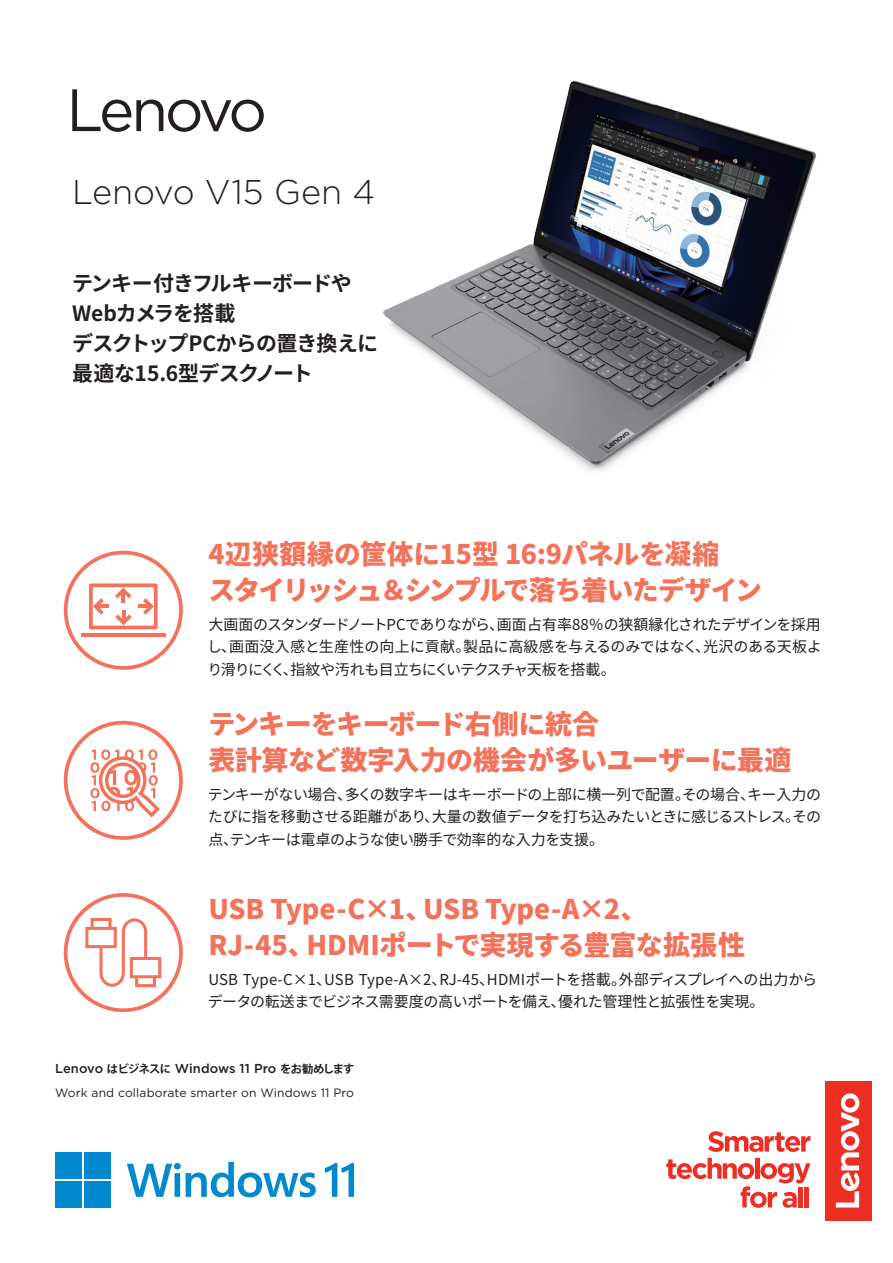
<style>
.page{position:relative;width:893px;height:1263px;background:#fff}
.page>*{position:absolute;margin:0;border:0;box-sizing:border-box;transform-origin:0 0}
._01製品名テキスト{font:300 34.35px "Gotham";color:#231f20}
._03製品特長タイトル{font:900 27px "Noto Sans CJ Kjp";letter-spacing:-.02em;color:#f37259}
._03製品特長タイトル-2{font:900 27px "Noto Sans CJ Kjp";color:#f37259}
._03製品特長タイトル-3{font:900 27px "Noto Sans CJ Kjp";letter-spacing:-.05em;color:#f37259}
._02製品概要{font:700 21px "Noto Sans CJ Kjp";letter-spacing:-.04em;color:#231f20}
._04製品特長本文{font:15px/22.5px "Noto Sans CJ Kjp";letter-spacing:-.035em;color:#231f20;text-align:justify}
.ベーススタイル_1Pager_230406{font:500 12.9px "Gotham";color:#231f20}
.ベーススタイル_1Pager_230406-2{font:12.15px "Gotham";letter-spacing:.01em;color:#231f20}
.s1{font-family:"Koz Go Pr 6 N";font-weight:700;font-size:11.25px}
</style>
<div class="page">
<img style="left:382px;top:80px;width:434px;height:391px">
<svg style="left:63px;top:550px;width:120px;height:120px"></svg>
<svg style="left:63px;top:893px;width:120px;height:119px"></svg>
<svg style="left:63px;top:720px;width:120px;height:120px"></svg>
<svg style="left:708px;top:1131px;width:102px;height:21px"></svg>
<svg style="left:666px;top:1158px;width:145px;height:50px"></svg>
<div style="left:798px;top:1186px;width:5px;height:21px;background:#ee2e22"></div>
<hr style="left:805px;top:1186px;width:4px;height:21px;background:#ee2e22">
<div style="left:825px;top:1081px;width:47px;height:139px;background:#ee2e22"></div>
<svg style="left:836px;top:1093px;width:23px;height:114px"></svg>
<svg style="left:72px;top:89px;width:192px;height:43px"></svg>
<div style="left:55px;top:1153px;width:26px;height:26px;background:#0089cf"></div>
<div style="left:84px;top:1153px;width:26px;height:26px;background:#0089cf"></div>
<div style="left:55px;top:1181px;width:26px;height:27px;background:#0089cf"></div>
<div style="left:84px;top:1181px;width:26px;height:27px;background:#0089cf"></div>
<svg style="left:127px;top:1162px;width:189px;height:35px"></svg>
<svg style="left:325px;top:1163px;width:29px;height:34px"></svg>
<p class="_01製品名テキスト" style="left:72px;top:170px;width:304px">Lenovo V15 Gen 4</p>
<p class="_02製品概要" style="left:72px;top:271px;width:281px">テンキー付きフルキーボードや</p>
<p class="_02製品概要" style="left:72px;top:301px;width:165px">Webカメラを搭載</p>
<p class="_02製品概要" style="left:72px;top:331px;width:307px">デスクトップPCからの置き換えに</p>
<p class="_02製品概要" style="left:72px;top:361px;width:242px">最適な15.6型デスクノート</p>
<p class="_03製品特長タイトル-2" style="left:208px;top:539px;width:512px">4辺狭額縁の筐体に15型 16:9パネルを凝縮</p>
<p class="_03製品特長タイトル-3" style="left:208px;top:575px;width:555px">スタイリッシュ＆シンプルで落ち着いたデザイン</p>
<p class="_04製品特長本文" style="left:207px;top:613px;width:616px">大画面のスタンダードノートPCでありながら、画面占有率88％の狭額縁化されたデザインを採用し、画面没入感と生産性の向上に貢献。製品に高級感を与えるのみではなく、光沢のある天板より滑りにくく、指紋や汚れも目立ちにくいテクスチャ天板を搭載。</p>
<p class="_03製品特長タイトル" style="left:208px;top:709px;width:392px">テンキーをキーボード右側に統合</p>
<p class="_03製品特長タイトル" style="left:208px;top:745px;width:584px">表計算など数字入力の機会が多いユーザーに最適</p>
<p class="_04製品特長本文" style="left:208px;top:783px;width:615px">テンキーがない場合、多くの数字キーはキーボードの上部に横一列で配置。その場合、キー入力のたびに指を移動させる距離があり、大量の数値データを打ち込みたいときに感じるストレス。その点、テンキーは電卓のような使い勝手で効率的な入力を支援。</p>
<p class="_03製品特長タイトル" style="left:208px;top:894px;width:441px">USB Type-C×1、USB Type-A×2、</p>
<p class="_03製品特長タイトル" style="left:208px;top:930px;width:538px">RJ-45、HDMIポートで実現する豊富な拡張性</p>
<p class="_04製品特長本文" style="left:208px;top:968px;width:611px">USB Type-C×1、USB Type-A×2、RJ-45、HDMIポートを搭載。外部ディスプレイへの出力からデータの転送までビジネス需要度の高いポートを備え、優れた管理性と拡張性を実現。</p>
<p class="ベーススタイル_1Pager_230406" style="left:55px;top:1060px;width:301px">Lenovo <span class="s1">はビジネスに</span> Windows 11 Pro <span class="s1">をお勧めします</span></p>
<p class="ベーススタイル_1Pager_230406-2" style="left:55px;top:1084px;width:300px">Work and collaborate smarter on Windows 11 Pro</p>
</div>
